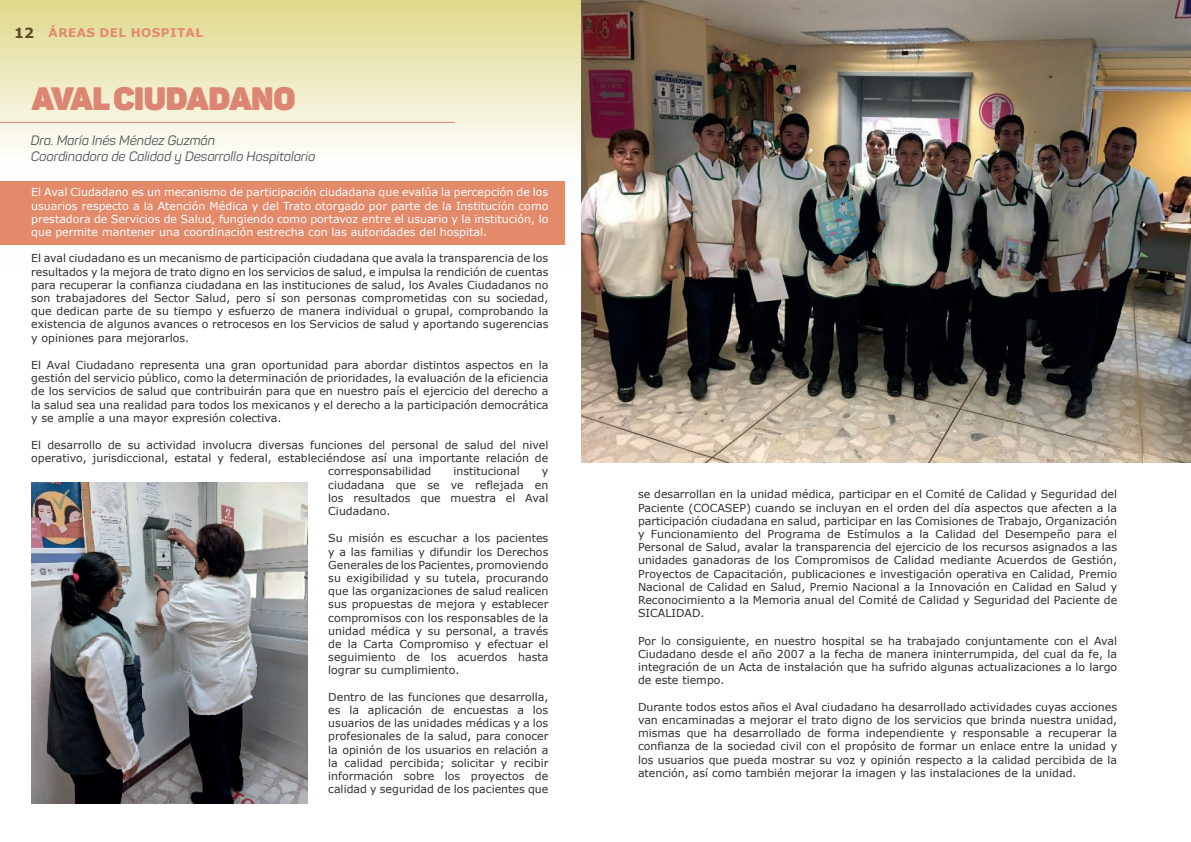
<style>
.page{position:relative;width:1191px;height:842px;background:#fff}
.page>*{position:absolute;margin:0;border:0;box-sizing:border-box;transform-origin:0 0}
.t1{font:900 32px "Panton";letter-spacing:-.01em;color:#dc8573}
.t2{font:700 14px "Verdana";color:#5d4922}
.t3{font:italic 13.4px/16.1px "Panton";color:#4f5153}
.t4{font:700 12px "Verdana";letter-spacing:.035em;color:#e38a6b}
.t5{font:11px/13.2px "Verdana";color:#2e2f2e;text-align:justify}
.t6{font:11px/13.2px "Verdana";color:#fff;text-align:justify}
</style>
<div class="page">
<svg style="left:0;top:0;width:581px;height:245px"></svg>
<div style="left:0;top:182px;width:564px;height:63px;background:#e38a6b"></div>
<hr style="left:0;top:122px;width:455px;height:1px;background:#dc8573">
<img style="left:581px;top:0;width:610px;height:462px">
<img style="left:31px;top:482px;width:276px;height:322px">
<p class="t2" style="left:14px;top:23px;width:21px">12</p>
<p class="t4" style="left:49px;top:24px;width:156px">ÁREAS DEL HOSPITAL</p>
<h1 class="t1" style="left:31px;top:78px;width:266px">AVAL CIUDADANO</h1>
<p class="t3" style="left:31px;top:132px;width:286px">Dra. María Inés Méndez Guzmán<br>Coordinadora de Calidad y Desarrollo Hospitalario</p>
<p class="t6" style="left:31px;top:186px;width:519px">El Aval Ciudadano es un mecanismo de participación ciudadana que evalúa la percepción de los usuarios respecto a la Atención Médica y del Trato otorgado por parte de la Institución como prestadora de Servicios de Salud, fungiendo como portavoz entre el usuario y la institución, lo que permite mantener una coordinación estrecha con las autoridades del hospital.</p>
<p class="t5" style="left:31px;top:252px;width:519px">El aval ciudadano es un mecanismo de participación ciudadana que avala la transparencia de los resultados y la mejora de trato digno en los servicios de salud, e impulsa la rendición de cuentas para recuperar la confianza ciudadana en las instituciones de salud, los Avales Ciudadanos no son trabajadores del Sector Salud, pero sí son personas comprometidas con su sociedad, que dedican parte de su tiempo y esfuerzo de manera individual o grupal, comprobando la existencia de algunos avances o retrocesos en los Servicios de salud y aportando sugerencias y opiniones para mejorarlos.</p>
<p class="t5" style="left:31px;top:358px;width:519px">El Aval Ciudadano representa una gran oportunidad para abordar distintos aspectos en la gestión del servicio público, como la determinación de prioridades, la evaluación de la eficiencia de los servicios de salud que contribuirán para que en nuestro país el ejercicio del derecho a la salud sea una realidad para todos los mexicanos y el derecho a la participación democrática y se amplíe a una mayor expresión colectiva.</p>
<p class="t5" style="left:31px;top:438px;width:519px">El desarrollo de su actividad involucra diversas funciones del personal de salud del nivel</p>
<p class="t5" style="left:31px;top:452px;width:518px">operativo, jurisdiccional, estatal y federal, estableciéndose así una importante relación de</p>
<p class="t5" style="left:328px;top:465px;width:105px">corresponsabilidad</p>
<p class="t5" style="left:453px;top:465px;width:68px">institucional</p>
<p class="t5" style="left:328px;top:465px;width:222px;text-indent:213px">y ciudadana que se ve reflejada en los resultados que muestra el Aval Ciudadano.</p>
<p class="t5" style="left:328px;top:532px;width:222px">Su misión es escuchar a los pacientes y a las familias y difundir los Derechos Generales de los Pacientes, promoviendo su exigibilidad y su tutela, procurando que las organizaciones de salud realicen sus propuestas de mejora y establecer compromisos con los responsables de la unidad médica y su personal, a través de la Carta Compromiso y efectuar el seguimiento de los acuerdos hasta lograr su cumplimiento.</p>
<p class="t5" style="left:328px;top:690px;width:222px">Dentro de las funciones que desarrolla, es la aplicación de encuestas a los usuarios de las unidades médicas y a los profesionales de la salud, para conocer la opinión de los usuarios en relación a la calidad percibida; solicitar y recibir información sobre los proyectos de calidad y seguridad de los pacientes que</p>
<p class="t5" style="left:638px;top:488px;width:481px">se desarrollan en la unidad médica, participar en el Comité de Calidad y Seguridad del Paciente (COCASEP) cuando se incluyan en el orden del día aspectos que afecten a la participación ciudadana en salud, participar en las Comisiones de Trabajo, Organización y Funcionamiento del Programa de Estímulos a la Calidad del Desempeño para el Personal de Salud, avalar la transparencia del ejercicio de los recursos asignados a las unidades ganadoras de los Compromisos de Calidad mediante Acuerdos de Gestión, Proyectos de Capacitación, publicaciones e investigación operativa en Calidad, Premio Nacional de Calidad en Salud, Premio Nacional a la Innovación en Calidad en Salud y Reconocimiento a la Memoria anual del Comité de Calidad y Seguridad del Paciente de SICALIDAD.</p>
<p class="t5" style="left:638px;top:634px;width:481px">Por lo consiguiente, en nuestro hospital se ha trabajado conjuntamente con el Aval Ciudadano desde el año 2007 a la fecha de manera ininterrumpida, del cual da fe, la integración de un Acta de instalación que ha sufrido algunas actualizaciones a lo largo de este tiempo.</p>
<p class="t5" style="left:638px;top:700px;width:481px">Durante todos estos años el Aval ciudadano ha desarrollado actividades cuyas acciones van encaminadas a mejorar el trato digno de los servicios que brinda nuestra unidad, mismas que ha desarrollado de forma independiente y responsable a recuperar la confianza de la sociedad civil con el propósito de formar un enlace entre la unidad y los usuarios que pueda mostrar su voz y opinión respecto a la calidad percibida de la atención, así como también mejorar la imagen y las instalaciones de la unidad.</p>
</div>
